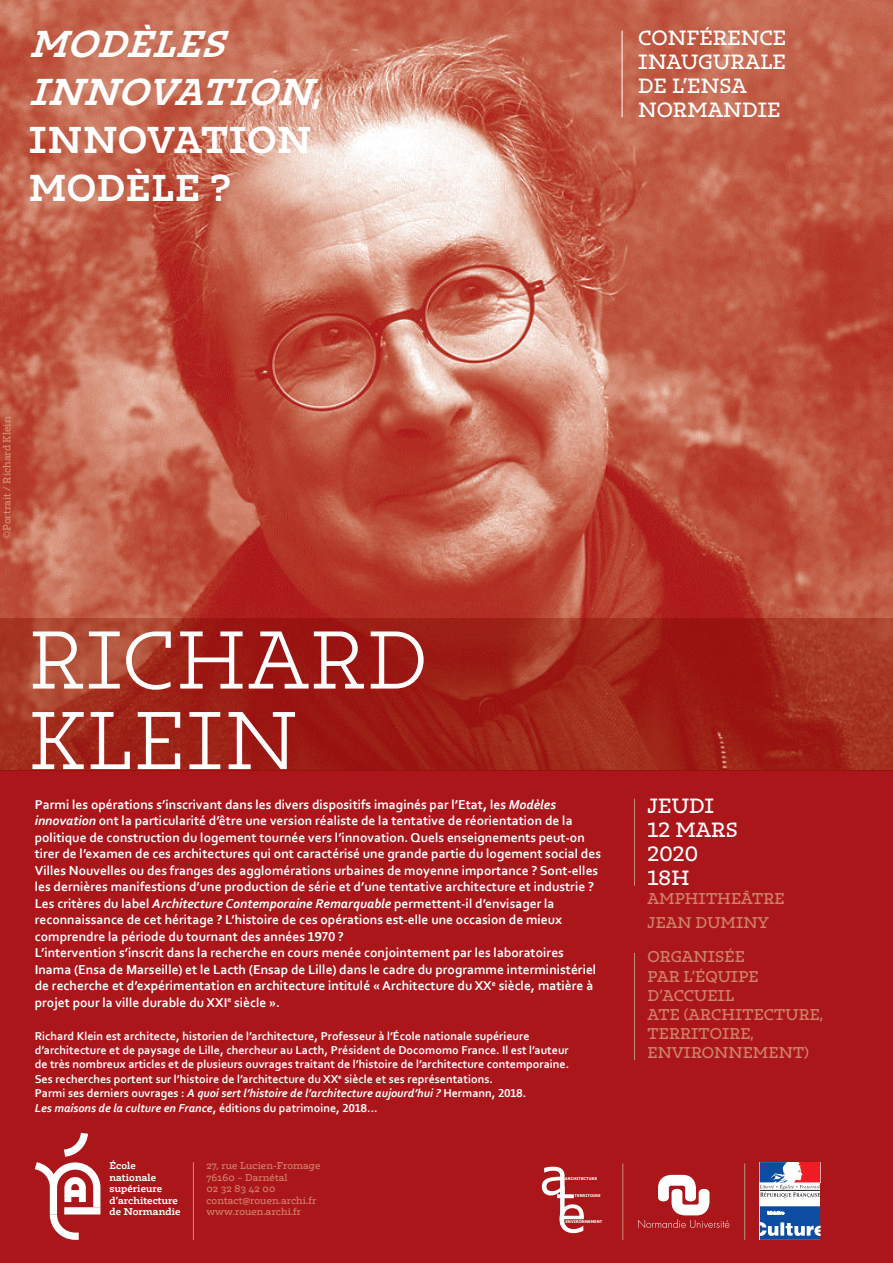
<style>
.page{position:relative;width:893px;height:1263px;background:#fff}
.page>*{position:absolute;margin:0;border:0;box-sizing:border-box;transform-origin:0 0}
.t1{font:300 71.4px/80.6px "Irma Text Slab Std";letter-spacing:.03em;color:#fff}
.t2{font:700 32.7px/48px "Irma Text Slab Std";letter-spacing:.015em;color:#fff}
.t3{font:500 18px/24px "Irma Text Slab Std";letter-spacing:.01em;color:#fff}
.t4{font:500 13.65px/19px "Irma Text Slab Std";letter-spacing:.01em;color:#d0826c}
.t5{font:700 13.5px/16.5px "Corbel";color:#fff}
.t6{font:700 12px/14.4px "Corbel";color:#fff}
.t7{font:500 9px "Irma Text Slab Std";color:#d7947e}
.t8{font:500 8.7px/11.6px "Irma Text Slab Std";letter-spacing:.015em;color:#d0826c}
.t9{font:700 8.7px/11.6px "Irma Text Slab Std";letter-spacing:.015em;color:#fff}
.t10{font:700 3.75px "Verdana";color:#fff}
.s1{font-style:italic}
</style>
<div class="page">
<img style="left:0;top:0;width:893px;height:619px">
<div style="left:0;top:771px;width:893px;height:492px;background:#ab161a"></div>
<svg style="left:35px;top:1133px;width:65px;height:107px"></svg>
<hr style="left:193px;top:1162px;width:1px;height:78px;background:#c39275">
<hr style="left:634px;top:799px;width:1px;height:87px;background:#c39275">
<hr style="left:634px;top:953px;width:1px;height:107px;background:#c39275">
<hr style="left:744px;top:1163px;width:1px;height:77px;background:#c39275">
<hr style="left:622px;top:1163px;width:1px;height:77px;background:#c39275">
<svg style="left:638px;top:1175px;width:91px;height:53px"></svg>
<svg style="left:0;top:619px;width:893px;height:152px;background:#9f251a"></svg>
<hr style="left:622px;top:31px;width:1px;height:86px;background:#fff">
<div style="left:760px;top:1162px;width:60px;height:78px;background:#fff"></div>
<svg style="left:760px;top:1162px;width:60px;height:35px"></svg>
<svg style="left:760px;top:1206px;width:60px;height:34px"></svg>
<svg style="left:542px;top:1167px;width:42px;height:66px"></svg>
<h2 class="t2" style="left:29px;top:19px;width:297px"><span class="s1">MODÈLES<br>INNOVATION</span>,<br>INNOVATION<br>MODÈLE ?</h2>
<h3 class="t3" style="left:638px;top:25px;width:149px">CONFÉRENCE<br>INAUGURALE<br>DE L’ENSA<br>NORMANDIE</h3>
<p class="t7" style="left:1px;top:539px;width:124px;rotate:-90deg">©Portrait / Richard Klein</p>
<h1 class="t1" style="left:29px;top:618px;width:400px">RICHARD<br>KLEIN</h1>
<p class="t5" style="left:35px;top:796px;width:568px">Parmi les opérations s’inscrivant dans les divers dispositifs imaginés par l’Etat, les <span class="s1">Modèles innovation</span> ont la particularité d’être une version réaliste de la tentative de réorientation de la politique de construction du logement tournée vers l’innovation. Quels enseignements peut-on tirer de l’examen de ces architectures qui ont caractérisé une grande partie du logement social des Villes Nouvelles ou des franges des agglomérations urbaines de moyenne importance ? Sont-elles les dernières manifestions d’une production de série et d’une tentative architecture et industrie ?<br>Les critères du label <span class="s1">Architecture Contemporaine Remarquable</span> permettent-il d’envisager la reconnaissance de cet héritage ? L’histoire de ces opérations est-elle une occasion de mieux comprendre la période du tournant des années 1970 ?<br>L’intervention s’inscrit dans la recherche en cours menée conjointement par les laboratoires Inama (Ensa de Marseille) et le Lacth (Ensap de Lille) dans le cadre du programme interministériel de recherche et d’expérimentation en architecture intitulé « Architecture du XX<sup>e</sup> siècle, matière à projet pour la ville durable du XXI<sup>e</sup> siècle ».</p>
<p class="t6" style="left:35px;top:1028px;width:536px">Richard Klein est architecte, historien de l’architecture, Professeur à l’École nationale supérieure d’architecture et de paysage de Lille, chercheur au Lacth, Président de Docomomo France. Il est l’auteur de très nombreux articles et de plusieurs ouvrages traitant de l’histoire de l’architecture contemporaine.<br>Ses recherches portent sur l’histoire de l’architecture du XX<sup>e</sup> siècle et ses représentations.<br>Parmi ses derniers ouvrages : <span class="s1">A quoi sert l’histoire de l’architecture aujourd’hui ?</span> Hermann, 2018.<br><span class="s1">Les maisons de la culture en France</span>, éditions du patrimoine, 2018...</p>
<p class="t9" style="left:109px;top:1160px;width:72px">École nationale supérieure d’architecture de Normandie</p>
<p class="t8" style="left:206px;top:1160px;width:115px">27, rue Lucien-Fromage<br>76160 – Darnétal<br>02 32 83 42 00 contact@rouen.archi.fr www.rouen.archi.fr</p>
<p class="t10" style="left:565px;top:1176px;width:34px">ARCHITECTURE</p>
<p class="t10" style="left:575px;top:1193px;width:28px">TERRITOIRE</p>
<p class="t10" style="left:565px;top:1219px;width:39px">ENVIRONNEMENT</p>
<h3 class="t3" style="left:648px;top:793px;width:92px">JEUDI<br>12 MARS<br>2020<br>18H</h3>
<p class="t4" style="left:648px;top:886px;width:139px;line-height:24px">AMPHITHEÂTRE<br>JEAN DUMINY</p>
<p class="t4" style="left:648px;top:947px;width:177px">ORGANISÉE<br>PAR L’ÉQUIPE<br>D’ACCUEIL<br>ATE (ARCHITECTURE,<br>TERRITOIRE,<br>ENVIRONNEMENT)</p>
</div>
